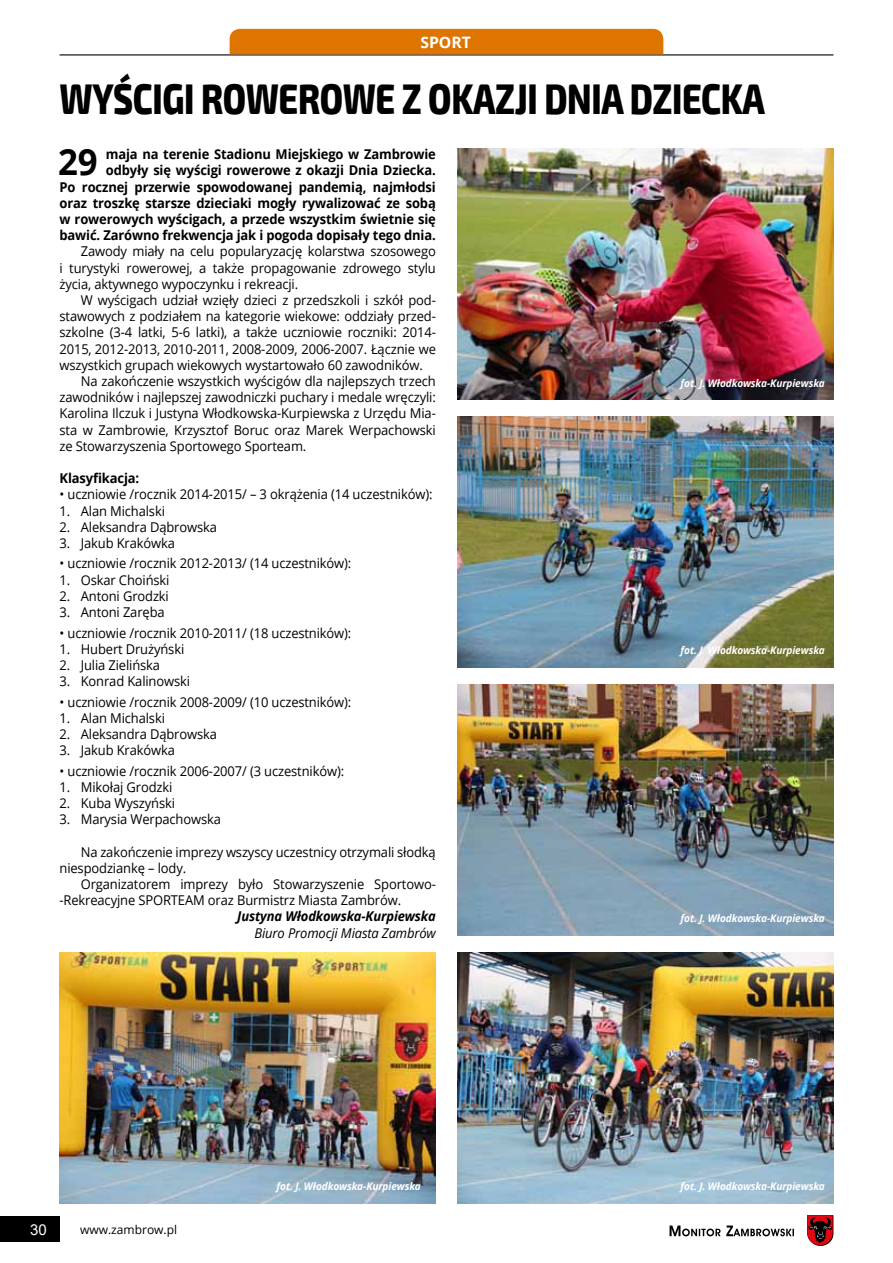
<style>
.page{position:relative;width:893px;height:1263px;background:#fff}
.page>*{position:absolute;margin:0;border:0;box-sizing:border-box;transform-origin:0 0}
.t1{font:800 42px "Exo 2";letter-spacing:-.01em;color:#000;scale:.8 1}
.t2{font:700 36.15px "Open Sans";color:#000;scale:.96 1}
.t3{font:700 15.75px "Open Sans";color:#fff}
.t4{font:15px "Arial";color:#fff}
.t5{font:13.5px/16.2px "Open Sans";letter-spacing:-.01em;color:#000;scale:.96 1}
.t6{font:700 13.5px/16.2px "Open Sans";letter-spacing:-.01em;color:#000;text-align:right;scale:.96 1}
.t7{font:italic 700 13.5px "Open Sans";letter-spacing:-.01em;color:#000;scale:.96 1}
.t8{font:italic 13.5px "Open Sans";letter-spacing:-.01em;color:#000;scale:.96 1}
.t9{font:12px "Open Sans";color:#000}
.t10{font:italic 700 10.5px "Open Sans";letter-spacing:-.01em;color:#fff;scale:.96 1}
</style>
<div class="page">
<svg style="left:670px;top:1225px;width:124px;height:11px"></svg>
<svg style="left:807px;top:1215px;width:26px;height:31px"></svg>
<div style="left:0;top:1216px;width:60px;height:26px;background:#000"></div>
<hr style="left:60px;top:54px;width:773px;height:1px;background:#000">
<div style="left:230px;top:29px;width:433px;height:25px;background:#dd7500"></div>
<img style="left:60px;top:952px;width:376px;height:251px">
<img style="left:457px;top:149px;width:376px;height:251px">
<img style="left:457px;top:417px;width:376px;height:251px">
<img style="left:457px;top:685px;width:376px;height:250px">
<img style="left:457px;top:952px;width:376px;height:251px">
<p class="t3" style="left:420px;top:31px;width:52px">SPORT</p>
<h1 class="t1" style="left:60px;top:74px;width:883px">WYŚCIGI ROWEROWE Z OKAZJI DNIA DZIECKA</h1>
<p class="t6" style="left:60px;top:146px;width:393px">maja na terenie Stadionu Miejskiego w Zambrowie<br>odbyły się wyścigi rowerowe z okazji Dnia Dziecka.<br>Po rocznej przerwie spowodowanej pandemią, najmłodsi oraz troszkę starsze dzieciaki mogły rywalizować ze sobą w rowerowych wyścigach, a przede wszystkim świetnie się bawić. Zarówno frekwencja jak i pogoda dopisały tego dnia.</p>
<p class="t5" style="left:60px;top:243px;width:394px;text-align:justify;text-indent:21px">Zawody miały na celu popularyzację kolarstwa szosowego i turystyki rowerowej, a także propagowanie zdrowego stylu życia, aktywnego wypoczynku i rekreacji.</p>
<p class="t5" style="left:81px;top:292px;width:371px">W wyścigach udział wzięły dzieci z przedszkoli i szkół pod-</p>
<p class="t5" style="left:60px;top:308px;width:394px">stawowych z podziałem na kategorie wiekowe: oddziały przed-</p>
<p class="t5" style="left:60px;top:324px;width:394px">szkolne (3-4 latki, 5-6 latki), a także uczniowie roczniki: 2014-</p>
<p class="t5" style="left:60px;top:340px;width:394px">2015, 2012-2013, 2010-2011, 2008-2009, 2006-2007. Łącznie we</p>
<p class="t5" style="left:60px;top:356px;width:380px">wszystkich grupach wiekowych wystartowało 60 zawodników.</p>
<p class="t5" style="left:81px;top:373px;width:371px">Na zakończenie wszystkich wyścigów dla najlepszych trzech</p>
<p class="t5" style="left:60px;top:389px;width:393px">zawodników i najlepszej zawodniczki puchary i medale wręczyli:</p>
<p class="t5" style="left:60px;top:405px;width:394px">Karolina Ilczuk i Justyna Włodkowska-Kurpiewska z Urzędu Mia-</p>
<p class="t5" style="left:60px;top:421px;width:393px">sta w Zambrowie, Krzysztof Boruc oraz Marek Werpachowski</p>
<p class="t5" style="left:60px;top:437px;width:259px">ze Stowarzyszenia Sportowego Sporteam.</p>
<p class="t6" style="left:60px;top:470px;width:85px">Klasyfikacja:</p>
<p class="t5" style="left:60px;top:486px;width:390px">• uczniowie /rocznik 2014-2015/ – 3 okrążenia (14 uczestników):</p>
<p class="t5" style="left:60px;top:502px;width:111px">1. Alan Michalski</p>
<p class="t5" style="left:60px;top:518px;width:166px">2. Aleksandra Dąbrowska</p>
<p class="t5" style="left:60px;top:535px;width:122px">3. Jakub Krakówka</p>
<p class="t5" style="left:60px;top:555px;width:306px">• uczniowie /rocznik 2012-2013/ (14 uczestników):</p>
<p class="t5" style="left:60px;top:571px;width:116px">1. Oskar Choiński</p>
<p class="t5" style="left:60px;top:587px;width:115px">2. Antoni Grodzki</p>
<p class="t5" style="left:60px;top:604px;width:111px">3. Antoni Zaręba</p>
<p class="t5" style="left:60px;top:624px;width:306px">• uczniowie /rocznik 2010-2011/ (18 uczestników):</p>
<p class="t5" style="left:60px;top:640px;width:131px">1. Hubert Drużyński</p>
<p class="t5" style="left:60px;top:657px;width:106px">2. Julia Zielińska</p>
<p class="t5" style="left:60px;top:673px;width:138px">3. Konrad Kalinowski</p>
<p class="t5" style="left:60px;top:693px;width:306px">• uczniowie /rocznik 2008-2009/ (10 uczestników):</p>
<p class="t5" style="left:60px;top:709px;width:111px">1. Alan Michalski</p>
<p class="t5" style="left:60px;top:726px;width:166px">2. Aleksandra Dąbrowska</p>
<p class="t5" style="left:60px;top:742px;width:122px">3. Jakub Krakówka</p>
<p class="t5" style="left:60px;top:762px;width:298px">• uczniowie /rocznik 2006-2007/ (3 uczestników):</p>
<p class="t5" style="left:60px;top:778px;width:119px">1. Mikołaj Grodzki</p>
<p class="t5" style="left:60px;top:795px;width:122px">2. Kuba Wyszyński</p>
<p class="t5" style="left:60px;top:811px;width:170px">3. Marysia Werpachowska</p>
<p class="t5" style="left:60px;top:843px;width:393px;text-indent:21px">Na zakończenie imprezy wszyscy uczestnicy otrzymali słodką niespodziankę – lody.</p>
<p class="t5" style="left:60px;top:876px;width:394px;text-indent:21px">Organizatorem imprezy było Stowarzyszenie Sportowo--Rekreacyjne SPORTEAM oraz Burmistrz Miasta Zambrów.</p>
<p class="t7" style="left:237px;top:907px;width:208px">Justyna Włodkowska-Kurpiewska</p>
<p class="t8" style="left:254px;top:923px;width:190px">Biuro Promocji Miasta Zambrów</p>
<h2 class="t2" style="left:58px;top:137px;width:42px">29</h2>
<p class="t10" style="left:681px;top:375px;width:152px">fot. J. Włodkowska-Kurpiewska</p>
<p class="t10" style="left:681px;top:643px;width:152px">fot. J. Włodkowska-Kurpiewska</p>
<p class="t10" style="left:681px;top:911px;width:152px">fot. J. Włodkowska-Kurpiewska</p>
<p class="t4" style="left:30px;top:1219px;width:18px">30</p>
<p class="t9" style="left:80px;top:1222px;width:99px">www.zambrow.pl</p>
<p class="t10" style="left:277px;top:1179px;width:152px">fot. J. Włodkowska-Kurpiewska</p>
<p class="t10" style="left:681px;top:1179px;width:152px">fot. J. Włodkowska-Kurpiewska</p>
</div>
